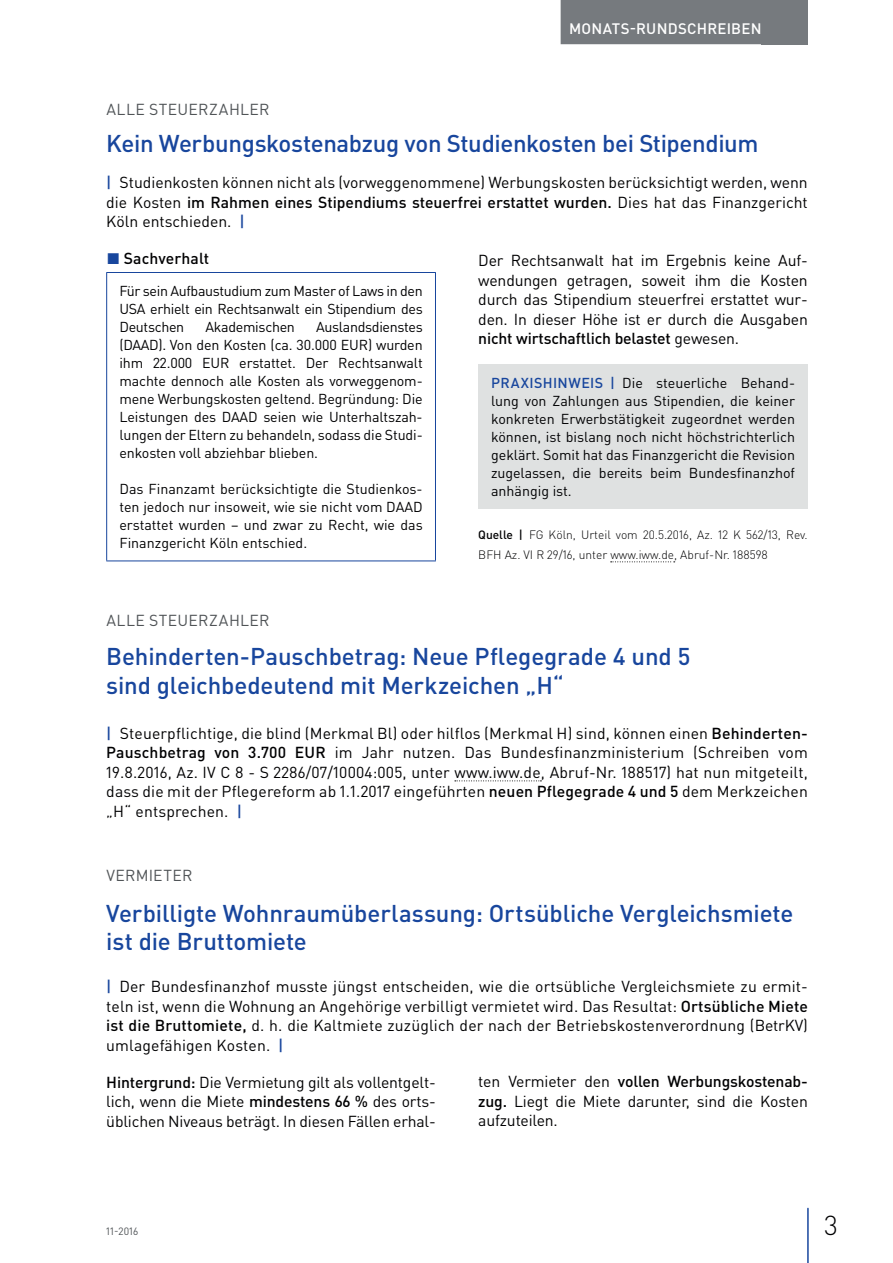
<style>
.page{position:relative;width:893px;height:1263px;background:#fff}
.page>*{position:absolute;margin:0;border:0;box-sizing:border-box;transform-origin:0 0}
.t1{font:300 27px "DIN Pro";color:#000002}
.t2{font:500 24px/28.5px "DIN Pro";letter-spacing:-.005em;color:#18469d}
.t3{font:15.75px/19.5px "DIN Pro";letter-spacing:-.01em;color:#000002;text-align:justify}
.t4{font:15.75px "DIN Pro";letter-spacing:.025em;color:#505457}
.t5{font:500 15.75px "DIN Pro";letter-spacing:.005em;color:#000002}
.t6{font:500 15px "DIN Pro";letter-spacing:.015em;color:#fff}
.t7{font:14.25px/18px "DIN Pro";letter-spacing:-.01em;color:#000002;text-align:justify}
.t8{font:300 12px/19.5px "DIN Pro";color:#000002}
.t9{font:10.5px "DIN Pro";color:#505457}
.s1{font-weight:500;color:#18469d}
.s2{font-weight:500}
.s3{color:#18469d}
</style>
<div class="page">
<div style="left:762px;top:0;width:46px;height:44px;background:#767a7e"></div>
<hr style="left:807px;top:1208px;width:2px;height:55px;background:#18469d">
<div style="left:561px;top:0;width:209px;height:44px;background:#767a7e"></div>
<svg style="left:455px;top:780px;width:86px;height:1px"></svg>
<hr style="left:106px;top:272px;width:330px;height:1px;background:#18469d">
<hr style="left:106px;top:273px;width:1px;height:287px;background:#18469d">
<hr style="left:435px;top:273px;width:1px;height:287px;background:#18469d">
<hr style="left:106px;top:560px;width:330px;height:1px;background:#18469d">
<svg style="left:611px;top:561px;width:64px;height:1px"></svg>
<div style="left:478px;top:364px;width:330px;height:145px;background:#dfe1e1"></div>
<p class="t6" style="left:569px;top:18px;width:194px">MONATS-RUNDSCHREIBEN</p>
<p class="t4" style="left:106px;top:98px;width:165px">ALLE STEUERZAHLER</p>
<h2 class="t2" style="left:106px;top:128px;width:654px">Kein Werbungskostenabzug von Studienkosten bei Stipendium</h2>
<p class="t3" style="left:106px;top:172px;width:703px"><span class="s1">|</span> Studienkosten können nicht als (vorweggenommene) Werbungskosten berücksichtigt werden, wenn die Kosten <span class="s2">im Rahmen eines Stipendiums steuerfrei erstattet wurden.</span> Dies hat das Finanzgericht Köln entschieden. <span class="s1">|</span></p>
<p class="t5" style="left:107px;top:248px;width:104px"><span class="s3">◼</span> Sachverhalt</p>
<p class="t7" style="left:119px;top:281px;width:305px">Für sein Aufbaustudium zum Master of Laws in den USA erhielt ein Rechtsanwalt ein Stipendium des Deutschen</p>
<p class="t3" style="left:478px;top:250px;width:331px">Der Rechtsanwalt hat im Ergebnis keine Auf&shy;wendungen getragen, soweit ihm die Kosten durch das Stipendium steuerfrei erstattet wur&shy;den. In dieser Höhe ist er durch die Ausgaben <span class="s2">nicht wirtschaftlich belastet</span> gewesen.</p>
<p class="t7" style="left:491px;top:373px;width:306px"><span class="s1">PRAXISHINWEIS |</span> Die steuerliche Behand&shy;lung von Zahlungen aus Stipendien, die keiner konkreten Erwerbstätigkeit zugeordnet werden können, ist bislang noch nicht höchstrichterlich geklärt. Somit hat das Finanzgericht die Revision zugelassen, die bereits beim Bundesfinanzhof anhängig ist.</p>
<p class="t8" style="left:478px;top:525px;width:331px"><span class="s2">Quelle |</span> FG Köln, Urteil vom 20.5.2016, Az. 12 K 562/13, Rev.<br>BFH Az. VI R 29/16, unter www.iww.de, Abruf-Nr. 188598</p>
<p class="t7" style="left:119px;top:317px;width:305px;text-indent:197px">Auslandsdienstes (DAAD). Von den Kosten (ca. 30.000 EUR) wurden ihm 22.000 EUR erstattet. Der Rechtsanwalt machte dennoch alle Kosten als vorweggenom&shy;mene Werbungskosten geltend. Begründung: Die Leistungen des DAAD seien wie Unterhaltszah&shy;lungen der Eltern zu behandeln, sodass die Studi&shy;enkosten voll abziehbar blieben.</p>
<p class="t7" style="left:119px;top:479px;width:305px">Das Finanzamt berücksichtigte die Studienkos&shy;ten jedoch nur insoweit, wie sie nicht vom DAAD erstattet wurden – und zwar zu Recht, wie das Finanzgericht Köln entschied.</p>
<p class="t7" style="left:206px;top:317px;width:91px">Akademischen</p>
<p class="t4" style="left:106px;top:610px;width:165px">ALLE STEUERZAHLER</p>
<h2 class="t2" style="left:106px;top:641px;width:586px">Behinderten-Pauschbetrag: Neue Pflegegrade 4 und 5 sind gleichbedeutend mit Merkzeichen „H“</h2>
<p class="t3" style="left:106px;top:723px;width:703px"><span class="s1">|</span> Steuerpflichtige, die blind (Merkmal Bl) oder hilflos (Merkmal H) sind, können einen <span class="s2">Behinderten-Pauschbetrag von 3.700 EUR</span> im Jahr nutzen. Das Bundesfinanzministerium (Schreiben vom 19.8.2016, Az. IV C 8 - S 2286/07/10004:005, unter www.iww.de, Abruf-Nr. 188517) hat nun mitgeteilt, dass die mit der Pflegereform ab 1.1.2017 eingeführten <span class="s2">neuen Pflegegrade 4 und 5</span> dem Merkzeichen „H“ entsprechen. <span class="s1">|</span></p>
<p class="t4" style="left:106px;top:865px;width:88px">VERMIETER</p>
<h2 class="t2" style="left:106px;top:898px;width:689px">Verbilligte Wohnraumüberlassung: Ortsübliche Vergleichsmiete ist die Bruttomiete</h2>
<p class="t3" style="left:106px;top:976px;width:703px"><span class="s1">|</span> Der Bundesfinanzhof musste jüngst entscheiden, wie die ortsübliche Vergleichsmiete zu ermit&shy;teln ist, wenn die Wohnung an Angehörige verbilligt vermietet wird. Das Resultat: <span class="s2">Ortsübliche Miete ist die Bruttomiete,</span> d. h. die Kaltmiete zuzüglich der nach der Betriebskostenverordnung (BetrKV) umlagefähigen Kosten. <span class="s1">|</span></p>
<p class="t3" style="left:106px;top:1072px;width:331px"><span class="s2">Hintergrund:</span> Die Vermietung gilt als vollentgelt&shy;lich, wenn die Miete <span class="s2">mindestens 66 %</span> des orts&shy;üblichen Niveaus beträgt. In diesen Fällen erhal-</p>
<p class="t3" style="left:478px;top:1071px;width:331px">ten Vermieter den <span class="s2">vollen Werbungskostenab&shy;zug.</span> Liegt die Miete darunter, sind die Kosten aufzuteilen.</p>
<p class="t9" style="left:106px;top:1224px;width:33px">11-2016</p>
<h1 class="t1" style="left:824px;top:1207px;width:15px">3</h1>
</div>
